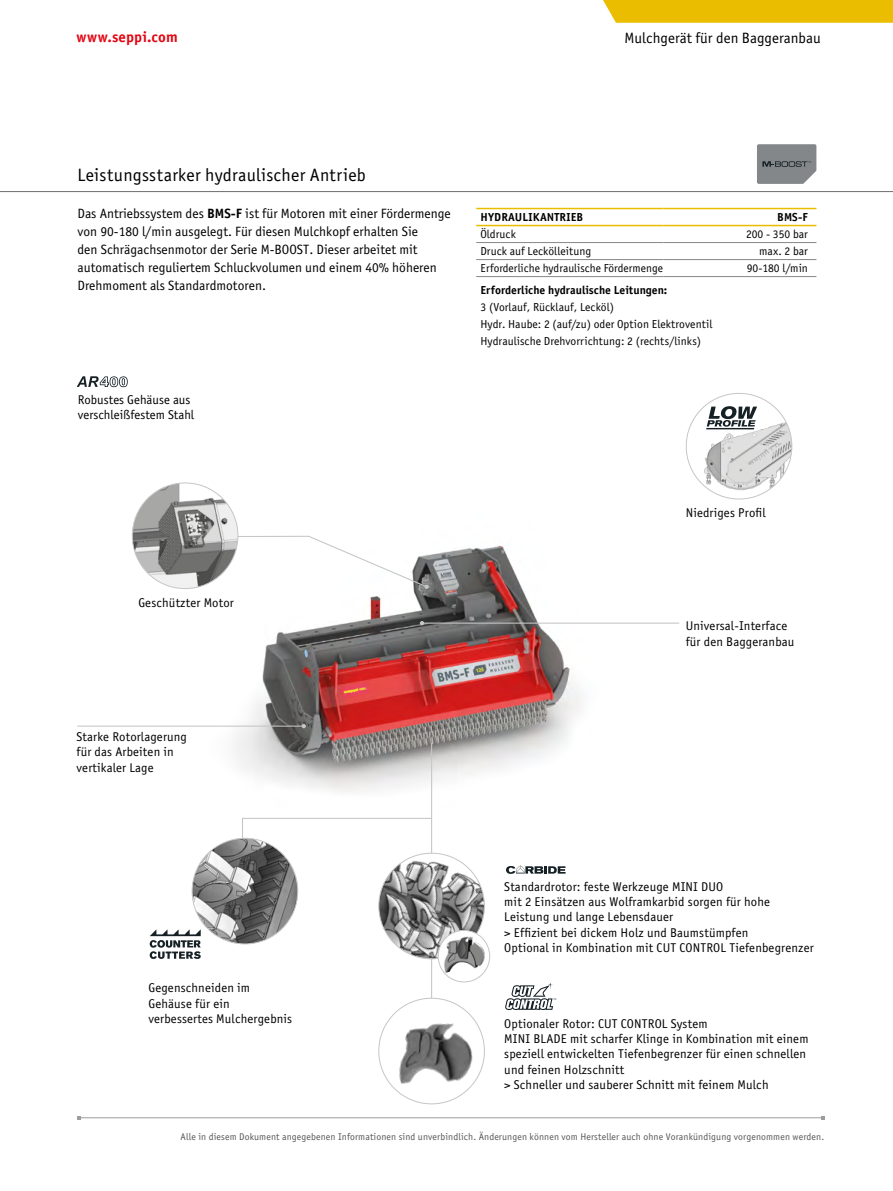
<style>
.page{position:relative;width:893px;height:1191px;background:#fff}
.page>*{position:absolute;margin:0;border:0;box-sizing:border-box;transform-origin:0 0}
.t1{font:18px "Officina Sans Book ITC";letter-spacing:.01em;color:#000}
.t2{font:15px "Officina Sans Book ITC";color:#000}
.t3{font:15px "Officina Sans Bold ITC";letter-spacing:.005em;color:#e30613}
.t4{font:13.5px/18px "Officina Sans Book ITC";color:#000}
.t5{font:12.75px/15.3px "Officina Sans Book ITC";letter-spacing:.01em;color:#000}
.t6{font:11.7px/17px "Officina Sans Book ITC";color:#000}
.t7{font:11.7px "Officina Sans Bold ITC";color:#000}
.t8{font:9.75px "Officina Sans Book ITC";letter-spacing:.01em;color:#575756}
.s1{font-family:"Officina Sans Bold ITC"}
</style>
<div class="page">
<div style="left:603px;top:0;width:290px;height:23px;background:#ebbd00"></div>
<hr style="left:0;top:191px;width:893px;height:1px;background:#706f6f">
<img style="left:77px;top:445px;width:616px;height:347px">
<hr style="left:431px;top:742px;width:1px;height:271px;background:#c6c6c6">
<hr style="left:77px;top:725px;width:227px;height:1px;background:#c6c6c6">
<svg style="left:302px;top:724px;width:4px;height:4px"></svg>
<hr style="left:422px;top:622px;width:257px;height:1px;background:#c6c6c6">
<svg style="left:420px;top:621px;width:4px;height:4px"></svg>
<img style="left:693px;top:401px;width:99px;height:98px">
<svg style="left:707px;top:406px;width:61px;height:31px"></svg>
<hr style="left:706px;top:428px;width:48px;height:1px;background:#162126">
<svg style="left:215px;top:535px;width:214px;height:54px"></svg>
<img style="left:132px;top:483px;width:106px;height:105px;border-radius:53px">
<svg style="left:77px;top:376px;width:51px;height:11px"></svg>
<svg style="left:150px;top:929px;width:51px;height:30px"></svg>
<svg style="left:757px;top:144px;width:59px;height:40px;background:#848789"></svg>
<svg style="left:506px;top:865px;width:60px;height:9px"></svg>
<svg style="left:505px;top:983px;width:51px;height:27px"></svg>
<img style="left:379px;top:853px;width:105px;height:105px;border-radius:53px">
<hr style="left:79px;top:1117px;width:744px;height:1px;background:#9d9d9c">
<img style="left:379px;top:1004px;width:105px;height:99px">
<img style="left:438px;top:931px;width:52px;height:45px">
<div style="left:438px;top:930px;width:52px;height:52px;border:1px solid #c6c6c6;border-radius:50%"></div>
<img style="left:467px;top:941px;width:20px;height:27px">
<svg style="left:242px;top:818px;width:190px;height:57px"></svg>
<img style="left:192px;top:838px;width:106px;height:106px;border-radius:53px">
<hr style="left:476px;top:276px;width:187px;height:1px;background:#878787">
<hr style="left:663px;top:276px;width:153px;height:1px;background:#878787">
<hr style="left:476px;top:242px;width:187px;height:1px;background:#878787">
<hr style="left:663px;top:242px;width:153px;height:1px;background:#878787">
<hr style="left:476px;top:259px;width:187px;height:1px;background:#878787">
<hr style="left:663px;top:259px;width:153px;height:1px;background:#878787">
<hr style="left:476px;top:208px;width:187px;height:1px;background:#ebbd00">
<hr style="left:663px;top:208px;width:153px;height:1px;background:#ebbd00">
<hr style="left:476px;top:225px;width:187px;height:1px;background:#ebbd00">
<hr style="left:663px;top:225px;width:153px;height:1px;background:#ebbd00">
<p class="t3" style="left:77px;top:26px;width:103px">www.seppi.com</p>
<p class="t2" style="left:624px;top:28px;width:198px">Mulchgerät für den Baggeranbau</p>
<h1 class="t1" style="left:78px;top:163px;width:290px">Leistungsstarker hydraulischer Antrieb</h1>
<p class="t4" style="left:78px;top:203px;width:375px">Das Antriebssystem des <span class="s1">BMS-F</span> ist für Motoren mit einer Fördermenge von 90-180 l/min ausgelegt. Für diesen Mulchkopf erhalten Sie<br>den Schrägachsenmotor der Serie M-BOOST. Dieser arbeitet mit automatisch reguliertem Schluckvolumen und einem 40% höheren Drehmoment als Standardmotoren.</p>
<p class="t5" style="left:78px;top:391px;width:118px">Robustes Gehäuse aus verschleißfestem Stahl</p>
<p class="t7" style="left:481px;top:209px;width:104px">HYDRAULIKANTRIEB</p>
<p class="t7" style="left:777px;top:209px;width:32px">BMS-F</p>
<p class="t6" style="left:480px;top:225px;width:37px">Öldruck</p>
<p class="t6" style="left:746px;top:225px;width:63px">200 - 350 bar</p>
<p class="t6" style="left:480px;top:242px;width:112px">Druck auf Leckölleitung</p>
<p class="t6" style="left:759px;top:242px;width:50px">max. 2 bar</p>
<p class="t6" style="left:480px;top:259px;width:184px">Erforderliche hydraulische Fördermenge</p>
<p class="t6" style="left:747px;top:259px;width:63px">90-180 l/min</p>
<p class="t7" style="left:480px;top:282px;width:188px">Erforderliche hydraulische Leitungen:</p>
<p class="t6" style="left:480px;top:298px;width:233px">3 (Vorlauf, Rücklauf, Lecköl)<br>Hydr. Haube: 2 (auf/zu) oder Option Elektroventil<br>Hydraulische Drehvorrichtung: 2 (rechts/links)</p>
<p class="t5" style="left:138px;top:594px;width:97px">Geschützter Motor</p>
<p class="t5" style="left:77px;top:728px;width:112px">Starke Rotorlagerung für das Arbeiten in vertikaler Lage</p>
<p class="t5" style="left:686px;top:504px;width:82px">Niedriges Profil</p>
<p class="t5" style="left:686px;top:618px;width:110px">Universal-Interface für den Baggeranbau</p>
<p class="t5" style="left:148px;top:980px;width:145px">Gegenschneiden im<br>Gehäuse für ein verbessertes Mulchergebnis</p>
<p class="t5" style="left:504px;top:878px;width:311px">Standardrotor: feste Werkzeuge MINI DUO<br>mit 2 Einsätzen aus Wolframkarbid sorgen für hohe Leistung und lange Lebensdauer<br>&gt; Effizient bei dickem Holz und Baumstümpfen<br>Optional in Kombination mit CUT CONTROL Tiefenbegrenzer</p>
<p class="t5" style="left:504px;top:1015px;width:306px">Optionaler Rotor: CUT CONTROL System<br>MINI BLADE mit scharfer Klinge in Kombination mit einem speziell entwickelten Tiefenbegrenzer für einen schnellen und feinen Holzschnitt<br>&gt; Schneller und sauberer Schnitt mit feinem Mulch</p>
<p class="t8" style="left:181px;top:1130px;width:645px">Alle in diesem Dokument angegebenen Informationen sind unverbindlich. Änderungen können vom Hersteller auch ohne Vorankündigung vorgenommen werden.</p>
</div>
